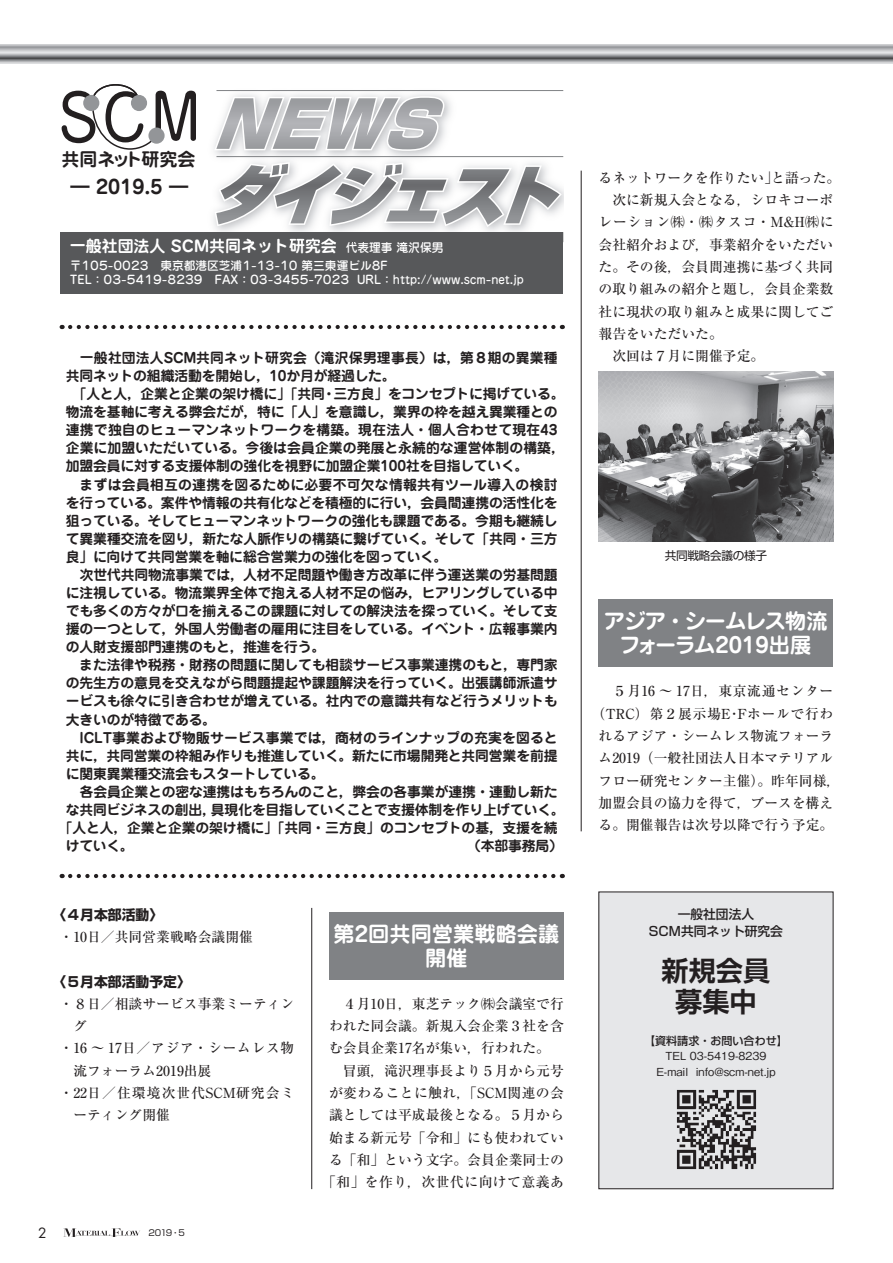
<style>
.page{position:relative;width:893px;height:1263px;background:#fff}
.page>*{position:absolute;margin:0;border:0;box-sizing:border-box;transform-origin:0 0}
.t1{font:700 27.15px/31.5px "Shin Go Pr 6 De";color:#231f20;text-align:center}
.t2{font:700 21.3px/24.5px "Jun 501 Pro";letter-spacing:-.035em;color:#fff;text-align:center}
.t3{font:700 21.3px/24.5px "Jun 501 Pro";color:#fff;text-align:center}
.t4{font:700 19.2px "Jun 501 Pro";color:#231f20}
.t5{font:700 18px "G Jun 501";color:#231f20}
.t6{font:700 16.05px "G Jun 501";color:#fff}
.t7{font:700 13.8px "Jun 501 Pro";letter-spacing:-.01em;color:#231f20}
.t8{font:500 13.8px/22.4px "Ryumin Pr 6";color:#231f20;text-align:center}
.t9{font:700 13.8px "Jun 501 Pro";letter-spacing:.01em;color:#231f20}
.t10{font:700 13.8px "Jun 501 Pro";letter-spacing:.02em;color:#231f20}
.t11{font:700 13.8px "Shin Go Pr 6";color:#231f20}
.t12{font:500 13.8px "Ryumin Pr 6";letter-spacing:.045em;color:#231f20}
.t13{font:500 13.8px "Ryumin Pr 6";letter-spacing:.075em;color:#231f20}
.t14{font:13.8px "Futura";color:#231f20}
.t15{font:500 12.75px/17px "Shin Go Pr 6";color:#231f20;text-align:center}
.t16{font:500 11.7px/14.1px "G Jun 34";color:#fff}
.t17{font:11.7px "Shin Go Pr 6";letter-spacing:-.03em;color:#231f20}
.t18{font:500 11.1px/15.3px "Gothic BBB Pr 6";color:#231f20;text-align:center}
.t19{font:500 11.1px "Shin Go Pr 6";color:#231f20}
.t20{font:8.55px "Shin Go Pro";color:#231f20}
.s1{font-family:"G Jun 34";font-weight:500;font-size:11.7px}
</style>
<div class="page">
<svg style="left:0;top:45px;width:893px;height:19px;background:#aaabad"></svg>
<svg style="left:63px;top:1228px;width:77px;height:9px"></svg>
<hr style="left:581px;top:171px;width:1px;height:660px;background:#231f20">
<div style="left:60px;top:232px;width:503px;height:61px;background:#57585a"></div>
<svg style="left:62px;top:84px;width:134px;height:66px"></svg>
<div style="left:83px;top:95px;width:16px;height:16px;background:#939598;border-radius:50%"></div>
<div style="left:148px;top:128px;width:17px;height:16px;background:#939598;border-radius:50%"></div>
<div style="left:131px;top:95px;width:16px;height:16px;background:#939598;border-radius:50%"></div>
<img style="left:204px;top:238px;width:131px;height:4px">
<img style="left:348px;top:242px;width:95px;height:1px">
<svg style="left:212px;top:90px;width:352px;height:139px"></svg>
<div style="left:329px;top:912px;width:235px;height:67px;background:#808285"></div>
<hr style="left:311px;top:908px;width:1px;height:281px;background:#231f20">
<svg style="left:70px;top:325px;width:493px;height:4px"></svg>
<svg style="left:70px;top:874px;width:493px;height:4px"></svg>
<div style="left:598px;top:599px;width:235px;height:68px;background:#808285"></div>
<img style="left:598px;top:372px;width:235px;height:170px">
<div style="left:599px;top:892px;width:234px;height:297px;background:#e6e7e9"></div>
<img style="left:676px;top:1089px;width:81px;height:81px">
<h3 class="t5" style="left:62px;top:147px;width:135px">共同ネット研究会</h3>
<h3 class="t4" style="left:71px;top:172px;width:119px">― 2019.5 ―</h3>
<p class="t6" style="left:70px;top:234px;width:375px">一般社団法人 SCM共同ネット研究会 <span class="s1">代表理事 滝沢保男</span></p>
<p class="t16" style="left:70px;top:258px;width:456px">〒105-0023　東京都港区芝浦1-13-10 第三東運ビル8F<br>TEL：03-5419-8239 FAX：03-3455-7023 URL：http://www.scm-net.jp</p>
<p class="t9" style="left:66px;top:347px;width:493px">　一般社団法人SCM共同ネット研究会（滝沢保男理事長）は，第８期の異業種</p>
<p class="t7" style="left:66px;top:365px;width:331px">共同ネットの組織活動を開始し，10か月が経過した。</p>
<p class="t7" style="left:66px;top:383px;width:500px">　「人と人，企業と企業の架け橋に」「共同・三方良」をコンセプトに掲げている。</p>
<p class="t7" style="left:66px;top:401px;width:493px">物流を基軸に考える弊会だが，特に「人」を意識し，業界の枠を越え異業種との</p>
<p class="t9" style="left:66px;top:419px;width:493px">連携で独自のヒューマンネットワークを構築。現在法人・個人合わせて現在43</p>
<p class="t7" style="left:66px;top:437px;width:500px">企業に加盟いただいている。今後は会員企業の発展と永続的な運営体制の構築，</p>
<p class="t7" style="left:66px;top:455px;width:464px">加盟会員に対する支援体制の強化を視野に加盟企業100社を目指していく。</p>
<p class="t10" style="left:66px;top:473px;width:493px">　まずは会員相互の連携を図るために必要不可欠な情報共有ツール導入の検討</p>
<p class="t7" style="left:66px;top:491px;width:493px">を行っている。案件や情報の共有化などを積極的に行い，会員間連携の活性化を</p>
<p class="t7" style="left:66px;top:509px;width:493px">狙っている。そしてヒューマンネットワークの強化も課題である。今期も継続し</p>
<p class="t7" style="left:66px;top:528px;width:493px">て異業種交流を図り，新たな人脈作りの構築に繋げていく。そして「共同・三方</p>
<p class="t7" style="left:66px;top:546px;width:383px">良」に向けて共同営業を軸に総合営業力の強化を図っていく。</p>
<p class="t7" style="left:66px;top:564px;width:493px">　次世代共同物流事業では，人材不足問題や働き方改革に伴う運送業の労基問題</p>
<p class="t7" style="left:66px;top:582px;width:493px">に注視している。物流業界全体で抱える人材不足の悩み，ヒアリングしている中</p>
<p class="t7" style="left:66px;top:600px;width:493px">でも多くの方々が口を揃えるこの課題に対しての解決法を探っていく。そして支</p>
<p class="t7" style="left:66px;top:618px;width:493px">援の一つとして，外国人労働者の雇用に注目をしている。イベント・広報事業内</p>
<p class="t7" style="left:66px;top:636px;width:261px">の人財支援部門連携のもと，推進を行う。</p>
<p class="t7" style="left:66px;top:654px;width:493px">　また法律や税務・財務の問題に関しても相談サービス事業連携のもと，専門家</p>
<p class="t7" style="left:66px;top:672px;width:493px">の先生方の意見を交えながら問題提起や課題解決を行っていく。出張講師派遣サ</p>
<p class="t7" style="left:66px;top:690px;width:493px">ービスも徐々に引き合わせが増えている。社内での意識共有など行うメリットも</p>
<p class="t7" style="left:66px;top:708px;width:152px">大きいのが特徴である。</p>
<p class="t9" style="left:66px;top:726px;width:493px">　ICLT事業および物販サービス事業では，商材のラインナップの充実を図ると</p>
<p class="t7" style="left:66px;top:744px;width:493px">共に，共同営業の枠組み作りも推進していく。新たに市場開発と共同営業を前提</p>
<p class="t7" style="left:66px;top:763px;width:260px">に関東異業種交流会もスタートしている。</p>
<p class="t7" style="left:66px;top:781px;width:493px">　各会員企業との密な連携はもちろんのこと，弊会の各事業が連携・連動し新た</p>
<p class="t7" style="left:66px;top:799px;width:500px">な共同ビジネスの創出，具現化を目指していくことで支援体制を作り上げていく。</p>
<p class="t7" style="left:59px;top:817px;width:500px">「人と人，企業と企業の架け橋に」「共同・三方良」のコンセプトの基，支援を続</p>
<p class="t7" style="left:66px;top:835px;width:70px">けていく。</p>
<p class="t7" style="left:467px;top:835px;width:98px">（本部事務局）</p>
<p class="t11" style="left:53px;top:903px;width:112px">〈４月本部活動〉</p>
<p class="t8" style="left:60px;top:925px;width:195px">・10日／共同営業戦略会議開催</p>
<p class="t11" style="left:53px;top:970px;width:140px">〈５月本部活動予定〉</p>
<p class="t8" style="left:60px;top:992px;width:236px">・ ８日／相談サービス事業ミーティン</p>
<p class="t8" style="left:73px;top:1014px;width:15px">グ</p>
<p class="t12" style="left:60px;top:1037px;width:236px">・ 16 ～ 17日／アジア・シームレス物</p>
<p class="t8" style="left:73px;top:1059px;width:140px">流フォーラム2019出展</p>
<p class="t13" style="left:60px;top:1082px;width:236px">・ 22日／住環境次世代SCM研究会ミ</p>
<p class="t8" style="left:73px;top:1103px;width:98px">ーティング開催</p>
<p class="t14" style="left:38px;top:1223px;width:10px">2</p>
<p class="t20" style="left:148px;top:1226px;width:38px">2019・5</p>
<h2 class="t3" style="left:333px;top:919px;width:227px">第2回共同営業戦略会議開催</h2>
<p class="t8" style="left:322px;top:992px;width:243px">　４月10日，東芝テック㈱会議室で行われた同会議。新規入会企業３社を含む会員企業17名が集い，行われた。<br>　冒頭，滝沢理事長より５月から元号が変わることに触れ，「SCM関連の会議としては平成最後となる。５月から始まる新元号「令和」にも使われている「和」という文字。会員企業同士の「和」を作り，次世代に向けて意義あ</p>
<p class="t8" style="left:598px;top:166px;width:243px;text-align:left">るネットワークを作りたい」と語った。　次に新規入会となる，シロキコーポレーション㈱・㈱タスコ・M&amp;H㈱に会社紹介および，事業紹介をいただいた。その後，会員間連携に基づく共同の取り組みの紹介と題し，会員企業数社に現状の取り組みと成果に関してご報告をいただいた。<br>　次回は７月に開催予定。</p>
<p class="t17" style="left:665px;top:546px;width:104px">共同戦略会議の様子</p>
<h2 class="t2" style="left:604px;top:607px;width:225px">アジア・シームレス物流フォーラム2019出展</h2>
<p class="t8" style="left:592px;top:679px;width:250px">　５月16 ～ 17日，東京流通センター（TRC）第２展示場E･Fホールで行われるアジア・シームレス物流フォーラム2019（一般社団法人日本マテリアルフロー研究センター主催）。昨年同様，加盟会員の協力を得て，ブースを構える。開催報告は次号以降で行う予定。</p>
<p class="t15" style="left:649px;top:905px;width:136px">一般社団法人<br>SCM共同ネット研究会</p>
<h1 class="t1" style="left:661px;top:953px;width:110px">新規会員募集中</h1>
<p class="t19" style="left:644px;top:1031px;width:145px">【資料請求・お問い合わせ】</p>
<p class="t18" style="left:656px;top:1048px;width:121px">TEL 03-5419-8239<br>E-mail info@scm-net.jp</p>
</div>
